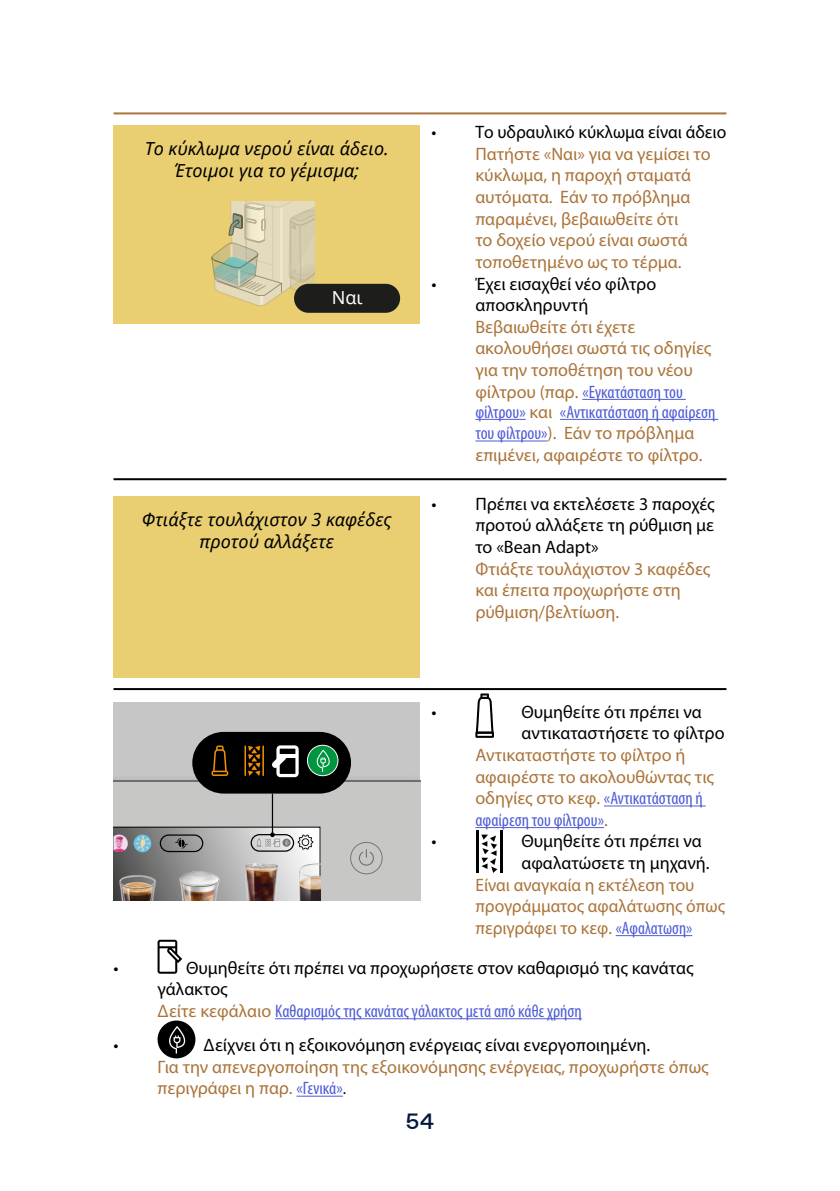
<style>
.page{position:relative;width:840px;height:1191px;background:#fff}
.page>*{position:absolute;margin:0;border:0;box-sizing:border-box;transform-origin:0 0}
.t1{font:500 22px "De Longhi Sans";color:#02183e}
.t2{font:18px/21.6px "Myriad Pro";color:#aa743a}
.t3{font:18px/21.6px "Myriad Pro";color:#000}
.t4{font:italic 18px/21.6px "Noto Sans";color:#000;text-align:center}
.t5{font:18px "Noto Sans";color:#fff}
.s1{font-stretch:condensed;color:#4f5cd6}
.s2{color:#aa743a}
.s3{font-stretch:condensed;color:#000}
</style>
<div class="page">
<hr style="left:113px;top:112px;width:613px;height:2px;background:#aa743a">
<hr style="left:582px;top:399px;width:103px;height:1px;background:#4f5cd6">
<hr style="left:475px;top:419px;width:50px;height:1px;background:#4f5cd6">
<hr style="left:559px;top:419px;width:159px;height:1px;background:#4f5cd6">
<hr style="left:475px;top:440px;width:72px;height:1px;background:#4f5cd6">
<hr style="left:603px;top:805px;width:102px;height:1px;background:#4f5cd6">
<hr style="left:475px;top:827px;width:128px;height:1px;background:#4f5cd6">
<hr style="left:615px;top:935px;width:77px;height:1px;background:#4f5cd6">
<div style="left:480px;top:693px;width:8px;height:6px;background:#000"></div>
<svg style="left:475px;top:695px;width:18px;height:43px"></svg>
<hr style="left:476px;top:830px;width:3px;height:43px;background:#000">
<hr style="left:499px;top:830px;width:3px;height:43px;background:#000">
<svg style="left:481px;top:834px;width:16px;height:39px"></svg>
<hr style="left:113px;top:478px;width:613px;height:2px;background:#000">
<hr style="left:113px;top:688px;width:613px;height:2px;background:#000">
<div style="left:113px;top:125px;width:307px;height:198px;background:#e9cf72"></div>
<svg style="left:211px;top:202px;width:103px;height:104px"></svg>
<div style="left:294px;top:284px;width:106px;height:29px;background:#1d1d1b;border-radius:14px"></div>
<div style="left:113px;top:496px;width:307px;height:181px;background:#e9cf72"></div>
<div style="left:113px;top:702px;width:307px;height:198px;background:#c6c6c6"></div>
<div style="left:192px;top:732px;width:159px;height:61px;background:#000;border-radius:31px"></div>
<svg style="left:113px;top:745px;width:307px;height:155px"></svg>
<hr style="left:275px;top:1018px;width:306px;height:1px;background:#4f5cd6">
<hr style="left:296px;top:1095px;width:47px;height:1px;background:#4f5cd6">
<svg style="left:157px;top:939px;width:25px;height:34px"></svg>
<div style="left:157px;top:1020px;width:38px;height:38px;background:#000;border-radius:50%"></div>
<svg style="left:169px;top:1026px;width:16px;height:27px"></svg>
<p class="t4" style="left:145px;top:137px;width:245px">Το κύκλωμα νερού είναι άδειο.<br>Έτοιμοι για το γέμισμα;</p>
<p class="t5" style="left:331px;top:285px;width:32px">Ναι</p>
<p class="t4" style="left:142px;top:508px;width:251px">Φτιάξτε τουλάχιστον 3 καφέδες προτού αλλάξετε</p>
<p class="t3" style="left:431px;top:121px;width:296px">• Το υδραυλικό κύκλωμα είναι άδειο</p>
<p class="t2" style="left:475px;top:143px;width:237px">Πατήστε «Ναι» για να γεμίσει το κύκλωμα, η παροχή σταματά αυτόματα. Εάν το πρόβλημα παραμένει, βεβαιωθείτε ότι<br>το δοχείο νερού είναι σωστά τοποθετημένο ως το τέρμα.</p>
<p class="t3" style="left:475px;top:272px;width:182px;text-indent:-44px">• Έχει εισαχθεί νέο φίλτρο αποσκληρυντή</p>
<p class="t2" style="left:475px;top:316px;width:241px">Βεβαιωθείτε ότι έχετε ακολουθήσει σωστά τις οδηγίες για την τοποθέτηση του νέου φίλτρου (παρ. <span class="s1">«Εγκατάσταση του φίλτρου»</span> και <span class="s1">«Αντικατάσταση ή αφαίρεση του φίλτρου»</span>). Εάν το πρόβλημα επιμένει, αφαιρέστε το φίλτρο.</p>
<p class="t3" style="left:475px;top:492px;width:241px;text-align:justify;text-indent:-44px">• Πρέπει να εκτελέσετε 3 παροχές προτού αλλάξετε τη ρύθμιση με το «Bean Adapt»</p>
<p class="t2" style="left:475px;top:557px;width:236px">Φτιάξτε τουλάχιστον 3 καφέδες και έπειτα προχωρήστε στη ρύθμιση/βελτίωση.</p>
<p class="t3" style="left:431px;top:700px;width:7px">•</p>
<p class="t3" style="left:521px;top:700px;width:204px">Θυμηθείτε ότι πρέπει να αντικαταστήσετε το φίλτρο</p>
<p class="t2" style="left:475px;top:744px;width:240px">Αντικαταστήστε το φίλτρο ή αφαιρέστε το ακολουθώντας τις οδηγίες στο κεφ. <span class="s1">«Αντικατάσταση ή αφαίρεση του φίλτρου»</span>.</p>
<p class="t3" style="left:431px;top:830px;width:7px">•</p>
<p class="t3" style="left:521px;top:830px;width:190px">Θυμηθείτε ότι πρέπει να αφαλατώσετε τη μηχανή.</p>
<p class="t2" style="left:475px;top:873px;width:251px">Είναι αναγκαία η εκτέλεση του προγράμματος αφαλάτωσης όπως περιγράφει το κεφ. <span class="s1">«Αφαλατωση»</span></p>
<p class="t3" style="left:113px;top:956px;width:7px">•</p>
<p class="t3" style="left:157px;top:956px;width:537px;text-indent:28px">Θυμηθείτε ότι πρέπει να προχωρήσετε στον καθαρισμό της κανάτας γάλακτος<br><span class="s2">Δείτε κεφάλαιο</span> <span class="s1">Καθαρισμός της κανάτας γάλακτος μετά από κάθε χρήση</span></p>
<p class="t3" style="left:113px;top:1034px;width:7px">•</p>
<p class="t3" style="left:203px;top:1034px;width:448px">Δείχνει ότι η εξοικονόμηση ενέργειας είναι ενεργοποιημένη.</p>
<p class="t2" style="left:157px;top:1055px;width:552px">Για την απενεργοποίηση της εξοικονόμησης ενέργειας, προχωρήστε όπως περιγράφει η παρ. <span class="s1">«Γενικά»</span><span class="s3">.</span></p>
<p class="t1" style="left:405px;top:1108px;width:30px">54</p>
</div>
